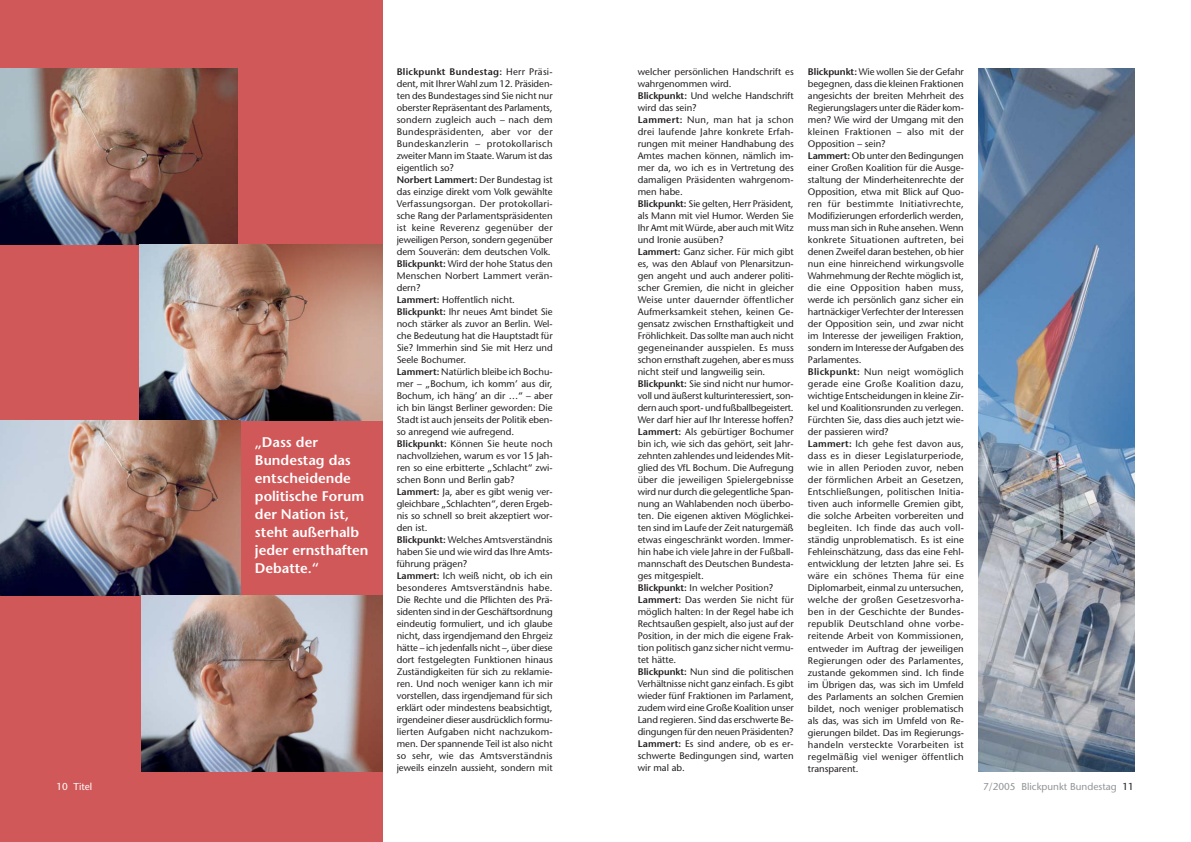
<style>
.page{position:relative;width:1191px;height:842px;background:#fff}
.page>*{position:absolute;margin:0;border:0;box-sizing:border-box;transform-origin:0 0}
.t1{font:600 14px/18px "Stone Sans";color:#fff}
.t2{font:10px "Stone Sans";color:#939598}
.t3{font:10px "Stone Sans";color:#fff}
.t4{font:9.5px/12px "Stone Sans";color:#231f20}
.s1{font-weight:600}
.s2{color:#231f20}
</style>
<div class="page">
<div style="left:0;top:0;width:382px;height:842px;background:#d15859"></div>
<img style="left:0;top:68px;width:238px;height:176px">
<img style="left:140px;top:244px;width:242px;height:176px">
<img style="left:978px;top:68px;width:156px;height:703px">
<img style="left:0;top:420px;width:241px;height:176px">
<img style="left:141px;top:596px;width:241px;height:175px">
<p class="t3" style="left:56px;top:783px;width:37px">10 Titel</p>
<h1 class="t1" style="left:255px;top:435px;width:115px">„Dass der<br>Bundestag das entscheidende politische Forum der Nation ist, steht außerhalb jeder ernsthaften<br>Debatte.“</h1>
<p class="t4" style="left:397px;top:67px;width:157px"><span class="s1">Blickpunkt Bundestag:</span> Herr Präsi&shy;dent, mit Ihrer Wahl zum 12. Präsiden&shy;ten des Bundestages sind Sie nicht nur oberster Repräsentant des Parlaments, sondern zugleich auch – nach dem Bundespräsidenten, aber vor der Bundeskanzlerin – protokollarisch zweiter Mann im Staate. Warum ist das eigentlich so?<br><span class="s1">Norbert Lammert:</span> Der Bundestag ist das einzige direkt vom Volk gewählte Verfassungsorgan. Der protokollari&shy;sche Rang der Parlamentspräsidenten ist keine Reverenz gegenüber der jeweiligen Person, sondern gegenüber dem Souverän: dem deutschen Volk.<br><span class="s1">Blickpunkt:</span> Wird der hohe Status den Menschen Norbert Lammert verän&shy;dern?<br><span class="s1">Lammert:</span> Hoffentlich nicht.<br><span class="s1">Blickpunkt:</span> Ihr neues Amt bindet Sie noch stärker als zuvor an Berlin. Wel&shy;che Bedeutung hat die Hauptstadt für Sie? Immerhin sind Sie mit Herz und Seele Bochumer.<br><span class="s1">Lammert:</span> Natürlich bleibe ich Bochu&shy;mer – „Bochum, ich komm’ aus dir, Bochum, ich häng’ an dir …“ – aber ich bin längst Berliner geworden: Die Stadt ist auch jenseits der Politik eben&shy;so anregend wie aufregend.<br><span class="s1">Blickpunkt:</span> Können Sie heute noch nachvollziehen, warum es vor 15 Jah&shy;ren so eine erbitterte „Schlacht“ zwi&shy;schen Bonn und Berlin gab?<br><span class="s1">Lammert:</span> Ja, aber es gibt wenig ver&shy;gleichbare „Schlachten“, deren Ergeb&shy;nis so schnell so breit akzeptiert wor&shy;den ist.<br><span class="s1">Blickpunkt:</span> Welches Amtsverständnis haben Sie und wie wird das Ihre Amts&shy;führung prägen?<br><span class="s1">Lammert:</span> Ich weiß nicht, ob ich ein besonderes Amtsverständnis habe.<br>Die Rechte und die Pflichten des Prä&shy;sidenten sind in der Geschäftsordnung eindeutig formuliert, und ich glaube nicht, dass irgendjemand den Ehrgeiz hätte – ich jedenfalls nicht –, über diese dort festgelegten Funktionen hinaus Zuständigkeiten für sich zu reklamie&shy;ren. Und noch weniger kann ich mir vorstellen, dass irgendjemand für sich erklärt oder mindestens beabsichtigt, irgendeiner dieser ausdrücklich formu&shy;lierten Aufgaben nicht nachzukom&shy;men. Der spannende Teil ist also nicht so sehr, wie das Amtsverständnis jeweils einzeln aussieht, sondern mit</p>
<p class="t4" style="left:638px;top:67px;width:157px">welcher persönlichen Handschrift es wahrgenommen wird.<br><span class="s1">Blickpunkt:</span> Und welche Handschrift wird das sein?<br><span class="s1">Lammert:</span> Nun, man hat ja schon drei laufende Jahre konkrete Erfah&shy;rungen mit meiner Handhabung des Amtes machen können, nämlich im&shy;mer da, wo ich es in Vertretung des damaligen Präsidenten wahrgenom&shy;men habe.<br><span class="s1">Blickpunkt:</span> Sie gelten, Herr Präsident, als Mann mit viel Humor. Werden Sie Ihr Amt mit Würde, aber auch mit Witz und Ironie ausüben?<br><span class="s1">Lammert:</span> Ganz sicher. Für mich gibt es, was den Ablauf von Plenarsitzun&shy;gen angeht und auch anderer politi&shy;scher Gremien, die nicht in gleicher Weise unter dauernder öffentlicher Aufmerksamkeit stehen, keinen Ge&shy;gensatz zwischen Ernsthaftigkeit und Fröhlichkeit. Das sollte man auch nicht gegeneinander ausspielen. Es muss schon ernsthaft zugehen, aber es muss nicht steif und langweilig sein.<br><span class="s1">Blickpunkt:</span> Sie sind nicht nur humor&shy;voll und äußerst kulturinteressiert, son&shy;dern auch sport- und fußballbegeistert.<br>Wer darf hier auf Ihr Interesse hoffen?<br><span class="s1">Lammert:</span> Als gebürtiger Bochumer bin ich, wie sich das gehört, seit Jahr&shy;zehnten zahlendes und leidendes Mit&shy;glied des VfL Bochum. Die Aufregung über die jeweiligen Spielergebnisse wird nur durch die gelegentliche Span&shy;nung an Wahlabenden noch überbo&shy;ten. Die eigenen aktiven Möglichkei&shy;ten sind im Laufe der Zeit naturgemäß etwas eingeschränkt worden. Immer&shy;hin habe ich viele Jahre in der Fußball&shy;mannschaft des Deutschen Bundesta&shy;ges mitgespielt.<br><span class="s1">Blickpunkt:</span> In welcher Position?<br><span class="s1">Lammert:</span> Das werden Sie nicht für möglich halten: In der Regel habe ich Rechtsaußen gespielt, also just auf der Position, in der mich die eigene Frak&shy;tion politisch ganz sicher nicht vermu&shy;tet hätte.<br><span class="s1">Blickpunkt:</span> Nun sind die politischen Verhältnisse nicht ganz einfach. Es gibt wieder fünf Fraktionen im Parlament, zudem wird eine Große Koalition unser Land regieren. Sind das erschwerte Be&shy;dingungen für den neuen Präsidenten?<br><span class="s1">Lammert:</span> Es sind andere, ob es er&shy;schwerte Bedingungen sind, warten wir mal ab.</p>
<p class="t4" style="left:808px;top:67px;width:157px"><span class="s1">Blickpunkt:</span> Wie wollen Sie der Gefahr begegnen, dass die kleinen Fraktionen angesichts der breiten Mehrheit des Regierungslagers unter die Räder kom&shy;men? Wie wird der Umgang mit den kleinen Fraktionen – also mit der Opposition – sein?<br><span class="s1">Lammert:</span> Ob unter den Bedingungen einer Großen Koalition für die Ausge&shy;staltung der Minderheitenrechte der Opposition, etwa mit Blick auf Quo&shy;ren für bestimmte Initiativrechte, Modifizierungen erforderlich werden, muss man sich in Ruhe ansehen. Wenn konkrete Situationen auftreten, bei denen Zweifel daran bestehen, ob hier nun eine hinreichend wirkungsvolle Wahrnehmung der Rechte möglich ist, die eine Opposition haben muss, werde ich persönlich ganz sicher ein hartnäckiger Verfechter der Interessen der Opposition sein, und zwar nicht im Interesse der jeweiligen Fraktion, sondern im Interesse der Aufgaben des Parlamentes.<br><span class="s1">Blickpunkt:</span> Nun neigt womöglich gerade eine Große Koalition dazu, wichtige Entscheidungen in kleine Zir&shy;kel und Koalitionsrunden zu verlegen.<br>Fürchten Sie, dass dies auch jetzt wie&shy;der passieren wird?<br><span class="s1">Lammert:</span> Ich gehe fest davon aus, dass es in dieser Legislaturperiode, wie in allen Perioden zuvor, neben der förmlichen Arbeit an Gesetzen, Entschließungen, politischen Initia&shy;tiven auch informelle Gremien gibt, die solche Arbeiten vorbereiten und begleiten. Ich finde das auch voll&shy;ständig unproblematisch. Es ist eine Fehleinschätzung, dass das eine Fehl&shy;entwicklung der letzten Jahre sei. Es wäre ein schönes Thema für eine Diplomarbeit, einmal zu untersuchen, welche der großen Gesetzesvorha&shy;ben in der Geschichte der Bundes&shy;republik Deutschland ohne vorbe&shy;reitende Arbeit von Kommissionen, entweder im Auftrag der jeweiligen Regierungen oder des Parlamentes, zustande gekommen sind. Ich finde im Übrigen das, was sich im Umfeld des Parlaments an solchen Gremien bildet, noch weniger problematisch als das, was sich im Umfeld von Re&shy;gierungen bildet. Das im Regierungs&shy;handeln versteckte Vorarbeiten ist regelmäßig viel weniger öffentlich transparent.</p>
<p class="t2" style="left:983px;top:783px;width:152px">7/2005 Blickpunkt Bundestag <span class="s2">11</span></p>
</div>
